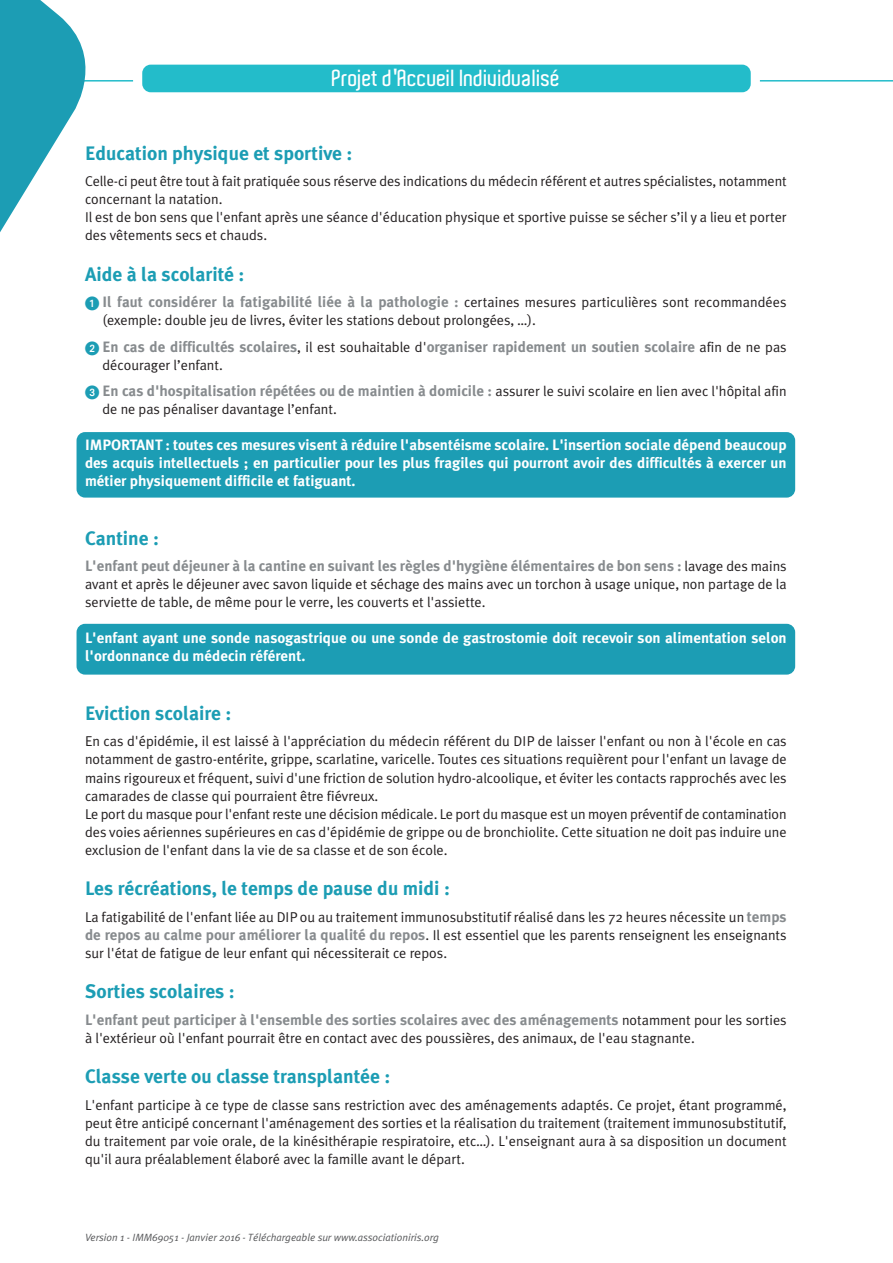
<style>
.page{position:relative;width:893px;height:1263px;background:#fff}
.page>*{position:absolute;margin:0;border:0;box-sizing:border-box;transform-origin:0 0}
.t1{font:600 22.5px "Aldo";color:#fff}
.t2{font:700 19.5px "Meta Plus";color:#1c9db4}
.t3{font:700 15px "Meta Plus";color:#878b8e}
.t4{font:700 15px/18px "Meta Plus";color:#fff;text-align:justify}
.t5{font:14.25px/18px "Meta Plus Normal";color:#231f20}
.t6{font:italic 10.5px "Meta Plus Normal";color:#57585a}
.s1{font-family:"Lucida Grande";font-weight:400}
.s2{font-family:"Meta Plus Normal";font-weight:400;font-size:14.25px;color:#231f20}
.s3{font-family:"European Pi One";font-weight:400;font-size:14.25px;color:#1c9db4}
.s4{font-family:"Meta Plus";font-weight:700;font-size:15px;color:#878b8e}
</style>
<div class="page">
<div style="left:77px;top:432px;width:718px;height:66px;background:#1c9db4;border-radius:9px"></div>
<div style="left:77px;top:624px;width:718px;height:51px;background:#1c9db4;border-radius:9px"></div>
<hr style="left:0;top:80px;width:893px;height:2px;background:#23bcca">
<div style="left:133px;top:65px;width:627px;height:27px;background:#fff;border-radius:9px"></div>
<div style="left:142px;top:65px;width:609px;height:27px;background:#23bcca;border-radius:9px"></div>
<svg style="left:0;top:0;width:108px;height:232px"></svg>
<h1 class="t1" style="left:332px;top:65px;width:230px">Projet d<span class="s1">'</span>Accueil Individualisé</h1>
<h2 class="t2" style="left:85px;top:142px;width:269px">Education physique et sportive :</h2>
<p class="t5" style="left:85px;top:172px;width:703px">Celle-ci peut être tout à fait pratiquée sous réserve des indications du médecin référent et autres spécialistes, notamment concernant la natation.<br>Il est de bon sens que l'enfant après une séance d'éducation physique et sportive puisse se sécher s’il y a lieu et porter des vêtements secs et chauds.</p>
<h2 class="t2" style="left:85px;top:263px;width:161px">Aide à la scolarité :</h2>
<p class="t3" style="left:102px;top:293px;width:686px">Il faut considérer la fatigabilité liée à la pathologie : <span class="s2">certaines mesures particulières sont recommandées</span></p>
<p class="t5" style="left:102px;top:311px;width:435px">(exemple: double jeu de livres, éviter les stations debout prolongées, …).</p>
<p class="t3" style="left:102px;top:338px;width:686px">En cas de difficultés scolaires<span class="s2">, il est souhaitable d'</span>organiser rapidement un soutien scolaire <span class="s2">afin de ne pas</span></p>
<p class="t5" style="left:102px;top:356px;width:122px">décourager l’enfant.</p>
<p class="t3" style="left:85px;top:382px;width:703px"><span class="s3">-</span> En cas d'hospitalisation répétées ou de maintien à domicile : <span class="s2">assurer le suivi scolaire en lien avec l'hôpital afin</span></p>
<p class="t5" style="left:102px;top:400px;width:236px">de ne pas pénaliser davantage l’enfant.</p>
<p class="t4" style="left:85px;top:436px;width:703px">IMPORTANT : toutes ces mesures visent à réduire l'absentéisme scolaire. L'insertion sociale dépend beaucoup des acquis intellectuels ; en particulier pour les plus fragiles qui pourront avoir des difficultés à exercer un métier physiquement difficile et fatiguant.</p>
<h2 class="t2" style="left:85px;top:527px;width:75px">Cantine :</h2>
<p class="t3" style="left:85px;top:557px;width:703px">L'enfant peut déjeuner à la cantine en suivant les règles d'hygiène élémentaires de bon sens : <span class="s2">lavage des mains</span></p>
<p class="t5" style="left:85px;top:575px;width:703px">avant et après le déjeuner avec savon liquide et séchage des mains avec un torchon à usage unique, non partage de la serviette de table, de même pour le verre, les couverts et l'assiette.</p>
<p class="t4" style="left:85px;top:629px;width:703px">L'enfant ayant une sonde nasogastrique ou une sonde de gastrostomie doit recevoir son alimentation selon l'ordonnance du médecin référent.</p>
<h2 class="t2" style="left:85px;top:702px;width:148px">Eviction scolaire :</h2>
<p class="t5" style="left:85px;top:732px;width:703px">En cas d'épidémie, il est laissé à l'appréciation du médecin référent du DIP de laisser l'enfant ou non à l'école en cas notamment de gastro-entérite, grippe, scarlatine, varicelle. Toutes ces situations requièrent pour l'enfant un lavage de mains rigoureux et fréquent, suivi d'une friction de solution hydro-alcoolique, et éviter les contacts rapprochés avec les camarades de classe qui pourraient être fiévreux.<br>Le port du masque pour l'enfant reste une décision médicale. Le port du masque est un moyen préventif de contamination des voies aériennes supérieures en cas d'épidémie de grippe ou de bronchiolite. Cette situation ne doit pas induire une exclusion de l'enfant dans la vie de sa classe et de son école.</p>
<h2 class="t2" style="left:85px;top:877px;width:366px">Les récréations, le temps de pause du midi :</h2>
<p class="t5" style="left:85px;top:907px;width:703px;text-align:justify">La fatigabilité de l'enfant liée au DIP ou au traitement immunosubstitutif réalisé dans les 72 heures nécessite un <span class="s4">temps de repos au calme pour améliorer la qualité du repos</span>. Il est essentiel que les parents renseignent les enseignants sur l'état de fatigue de leur enfant qui nécessiterait ce repos.</p>
<h2 class="t2" style="left:85px;top:980px;width:151px">Sorties scolaires :</h2>
<p class="t3" style="left:85px;top:1010px;width:703px">L'enfant peut participer à l'ensemble des sorties scolaires avec des aménagements <span class="s2">notamment pour les sorties</span></p>
<p class="t5" style="left:85px;top:1028px;width:611px">à l'extérieur où l'enfant pourrait être en contact avec des poussières, des animaux, de l'eau stagnante.</p>
<h2 class="t2" style="left:85px;top:1065px;width:307px">Classe verte ou classe transplantée :</h2>
<p class="t5" style="left:85px;top:1095px;width:703px;text-align:justify">L'enfant participe à ce type de classe sans restriction avec des aménagements adaptés. Ce projet, étant programmé, peut être anticipé concernant l'aménagement des sorties et la réalisation du traitement (traitement immunosubstitutif, du traitement par voie orale, de la kinésithérapie respiratoire, etc…). L'enseignant aura à sa disposition un document qu'il aura préalablement élaboré avec la famille avant le départ.</p>
<p class="t6" style="left:85px;top:1232px;width:355px">Version 1 - IMM69051 - Janvier 2016 - Téléchargeable sur www.associationiris.org</p>
</div>
